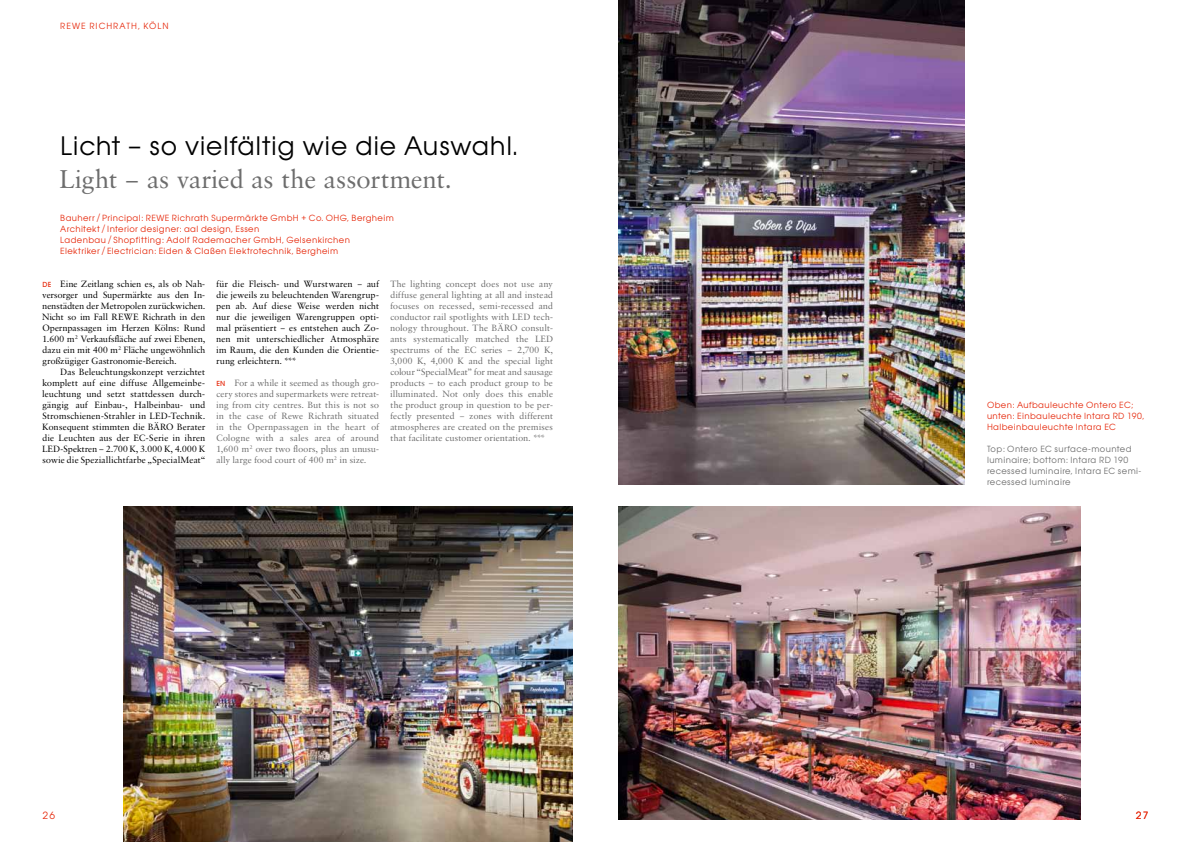
<style>
.page{position:relative;width:1191px;height:842px;background:#fff}
.page>*{position:absolute;margin:0;border:0;box-sizing:border-box;transform-origin:0 0}
.t1{font:25.5px "Avant Garde SB";letter-spacing:.025em;color:#000}
.t2{font:25.5px "Sabon BQ";letter-spacing:.025em;color:#6d6d6d}
.t3{font:10px "Avant Garde SB";color:#e6280b}
.t4{font:9px/11px "Sabon BQ";letter-spacing:.04em;color:#000;text-align:justify}
.t5{font:9px/11px "Sabon BQ";letter-spacing:.035em;color:#6d6d6d;text-align:justify}
.t6{font:8.5px/11px "Avant Garde SB";letter-spacing:.045em;color:#e6280b}
.t7{font:8.5px/11px "Avant Garde SB";letter-spacing:.045em;color:#6d6d6d}
.t8{font:8.5px "Avant Garde SB";letter-spacing:.115em;color:#e6280b}
.s1{font-family:"Avant Garde SB";font-weight:500;font-size:7px;color:#e6280b}
</style>
<div class="page">
<img style="left:618px;top:0;width:346px;height:485px">
<img style="left:618px;top:507px;width:462px;height:312px">
<img style="left:124px;top:507px;width:449px;height:335px">
<p class="t6" style="left:60px;top:21px;width:14px">rewe</p>
<p class="t8" style="left:89px;top:21px;width:81px">richrath, Köln</p>
<h1 class="t1" style="left:60px;top:131px;width:458px">Licht – so vielfältig wie die Auswahl.</h1>
<h1 class="t2" style="left:60px;top:164px;width:392px">Light – as varied as the assortment.</h1>
<p class="t6" style="left:60px;top:212px;width:274px">Bauherr / Principal: REWE Richrath Supermärkte GmbH + Co. OHG</p>
<p class="t6" style="left:347px;top:212px;width:48px">, Bergheim</p>
<p class="t6" style="left:60px;top:223px;width:291px">Architekt / Interior designer: aal design, Essen<br>Ladenbau / Shopfitting: Adolf Rademacher GmbH, Gelsenkirchen<br>Elektriker / Electrician: Eiden &amp; Claßen Elektrotechnik, Bergheim</p>
<p class="t4" style="left:43px;top:278px;width:164px"><span class="s1">DE</span> Eine Zeitlang schien es, als ob Nah&shy;versorger und Supermärkte aus den In&shy;nenstädten der Metropolen zurückwichen.<br>Nicht so im Fall REWE Richrath in den Opernpassagen im Herzen Kölns: Rund 1.600 m<sup>2</sup> Verkaufsfläche auf zwei Ebenen, dazu ein mit 400 m<sup>2</sup> Fläche ungewöhnlich großzügiger Gastronomie-Bereich.</p>
<p class="t4" style="left:42px;top:366px;width:164px;text-indent:18px">Das Beleuchtungskonzept verzichtet komplett auf eine diffuse Allgemeinbe&shy;leuchtung und setzt stattdessen durch&shy;gängig auf Einbau-, Halbeinbau- und Stromschienen-Strahler in LED-Technik.<br>Konsequent stimmten die BÄRO Berater die Leuchten aus der EC-Serie in ihren LED-Spektren – 2.700 K, 3.000 K, 4.000 K sowie die Speziallichtfarbe „SpecialMeat“</p>
<p class="t4" style="left:216px;top:278px;width:164px">für die Fleisch- und Wurstwaren – auf die jeweils zu beleuchtenden Warengrup&shy;pen ab. Auf diese Weise werden nicht nur die jeweiligen Warengruppen opti&shy;mal präsentiert – es entstehen auch Zo&shy;nen mit unterschiedlicher Atmosphäre im Raum, die den Kunden die Orientie&shy;rung erleichtern. ***</p>
<p class="t5" style="left:216px;top:377px;width:164px"><span class="s1">EN</span> For a while it seemed as though gro&shy;cery stores and supermarkets were retreat&shy;ing from city centres. But this is not so in the case of Rewe Richrath situated in the Opernpassagen in the heart of Cologne with a sales area of around 1,600 m<sup>2</sup> over two floors, plus an unusu&shy;ally large food court of 400 m<sup>2</sup> in size.</p>
<p class="t5" style="left:390px;top:278px;width:164px">The lighting concept does not use any diffuse general lighting at all and instead focuses on recessed, semi-recessed and conductor rail spotlights with LED tech&shy;nology throughout. The BÄRO consult&shy;ants systematically matched the LED spectrums of the EC series – 2,700 K, 3,000 K, 4,000 K and the special light colour “SpecialMeat” for meat and sausage products – to each product group to be illuminated. Not only does this enable the product group in question to be per&shy;fectly presented – zones with different atmospheres are created on the premises that facilitate customer orientation. ***</p>
<p class="t6" style="left:987px;top:399px;width:159px">Oben: Aufbauleuchte Ontero EC; unten: Einbauleuchte Intara RD 190,<br>Halbeinbauleuchte Intara EC</p>
<p class="t7" style="left:987px;top:443px;width:156px">Top: Ontero EC surface-mounted luminaire; bottom: Intara RD 190 recessed luminaire, Intara EC semi&shy;recessed luminaire</p>
<p class="t3" style="left:43px;top:810px;width:14px">26</p>
<p class="t3" style="left:1135px;top:810px;width:14px">27</p>
</div>
